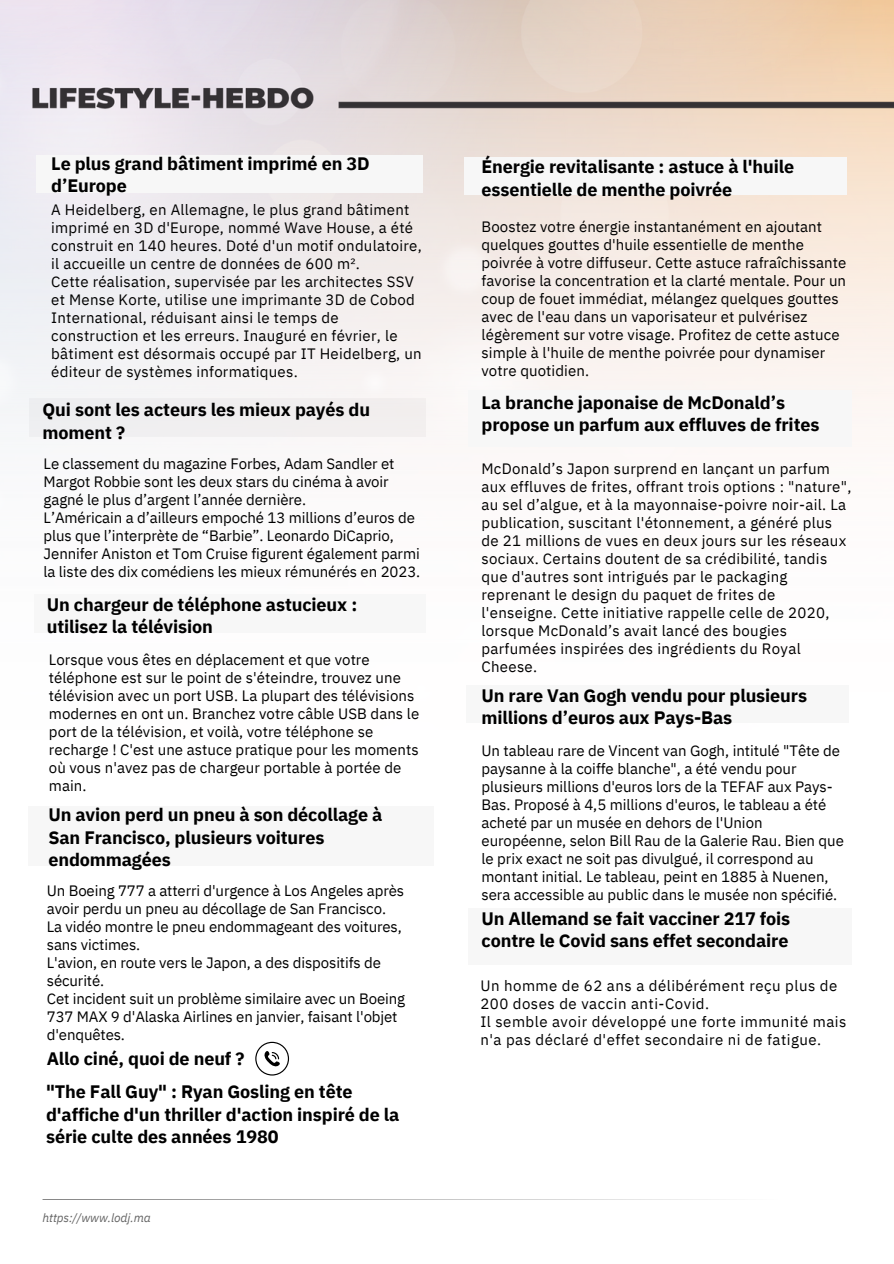
<style>
.page{position:relative;width:894px;height:1264px;background:#fff}
.page>*{position:absolute;margin:0;border:0;box-sizing:border-box;transform-origin:0 0}
.t1{font:700 18px/22.5px "IBM Plex Sans";letter-spacing:-.005em;color:#000}
.t2{font:15px/18px "IBM Plex Sans";letter-spacing:.005em;color:#000}
.t3{font:15px/18px "IBM Plex Sans";letter-spacing:.035em;color:#000}
.t4{font:italic 12px "IBM Plex Sans";letter-spacing:-.005em;color:#646464}
</style>
<div class="page">
<img style="left:0;top:0;width:893px;height:1200px">
<div style="left:34px;top:594px;width:391px;height:38px;background:#f7f7f7"></div>
<div style="left:29px;top:806px;width:405px;height:59px;background:#f7f7f7"></div>
<svg style="left:43px;top:1199px;width:807px;height:1px"></svg>
<svg style="left:36px;top:146px;width:814px;height:1px"></svg>
<div style="left:37px;top:155px;width:385px;height:38px;background:#f7f7f7"></div>
<div style="left:464px;top:157px;width:383px;height:37px;background:#f7f7f7"></div>
<div style="left:468px;top:391px;width:382px;height:56px;background:#f7f7f7"></div>
<div style="left:465px;top:685px;width:383px;height:37px;background:#f7f7f7"></div>
<div style="left:468px;top:908px;width:382px;height:56px;background:#f7f7f7"></div>
<svg style="left:255px;top:1041px;width:34px;height:34px"></svg>
<p class="t1" style="left:51px;top:152px;width:320px">Le plus grand bâtiment imprimé en 3D d’Europe</p>
<p class="t2" style="left:51px;top:200px;width:372px">A Heidelberg, en Allemagne, le plus grand bâtiment imprimé en 3D d'Europe, nommé Wave House, a été construit en 140 heures. Doté d'un motif ondulatoire, il accueille un centre de données de 600 m².<br>Cette réalisation, supervisée par les architectes SSV et Mense Korte, utilise une imprimante 3D de Cobod International, réduisant ainsi le temps de construction et les erreurs. Inauguré en février, le bâtiment est désormais occupé par IT Heidelberg, un éditeur de systèmes informatiques.</p>
<p class="t1" style="left:43px;top:398px;width:329px">Qui sont les acteurs les mieux payés du moment ?</p>
<p class="t2" style="left:44px;top:454px;width:378px">Le classement du magazine Forbes, Adam Sandler et Margot Robbie sont les deux stars du cinéma à avoir gagné le plus d’argent l’année dernière.<br>L’Américain a d’ailleurs empoché 13 millions d’euros de plus que l’interprète de “Barbie”. Leonardo DiCaprio, Jennifer Aniston et Tom Cruise figurent également parmi la liste des dix comédiens les mieux rémunérés en 2023.</p>
<p class="t1" style="left:47px;top:592px;width:312px">Un chargeur de téléphone astucieux : utilisez la télévision</p>
<p class="t2" style="left:49px;top:650px;width:372px">Lorsque vous êtes en déplacement et que votre téléphone est sur le point de s'éteindre, trouvez une télévision avec un port USB. La plupart des télévisions modernes en ont un. Branchez votre câble USB dans le port de la télévision, et voilà, votre téléphone se recharge ! C'est une astuce pratique pour les moments où vous n'avez pas de chargeur portable à portée de main.</p>
<p class="t1" style="left:48px;top:803px;width:335px">Un avion perd un pneu à son décollage à<br>San Francisco, plusieurs voitures endommagées</p>
<p class="t2" style="left:47px;top:881px;width:360px">Un Boeing 777 a atterri d'urgence à Los Angeles après avoir perdu un pneu au décollage de San Francisco.<br>La vidéo montre le pneu endommageant des voitures, sans victimes.<br>L'avion, en route vers le Japon, a des dispositifs de sécurité.<br>Cet incident suit un problème similaire avec un Boeing 737 MAX 9 d'Alaska Airlines en janvier, faisant l'objet d'enquêtes.</p>
<p class="t1" style="left:46px;top:1041px;width:308px;line-height:33.6px">Allo ciné, quoi de neuf ?<br>"The Fall Guy" : Ryan Gosling en tête</p>
<p class="t1" style="left:46px;top:1102px;width:355px">d'affiche d'un thriller d'action inspiré de la série culte des années 1980</p>
<p class="t4" style="left:43px;top:1209px;width:110px">https://www.lodj.ma</p>
<p class="t1" style="left:481px;top:155px;width:314px">Énergie revitalisante : astuce à l'huile essentielle de menthe poivrée</p>
<p class="t2" style="left:481px;top:217px;width:366px">Boostez votre énergie instantanément en ajoutant quelques gouttes d'huile essentielle de menthe poivrée à votre diffuseur. Cette astuce rafraîchissante favorise la concentration et la clarté mentale. Pour un coup de fouet immédiat, mélangez quelques gouttes avec de l'eau dans un vaporisateur et pulvérisez légèrement sur votre visage. Profitez de cette astuce simple à l'huile de menthe poivrée pour dynamiser votre quotidien.</p>
<p class="t1" style="left:481px;top:390px;width:339px">La branche japonaise de McDonald’s propose un parfum aux effluves de frites</p>
<p class="t2" style="left:481px;top:459px;width:371px">McDonald’s Japon surprend en lançant un parfum aux effluves de frites, offrant trois options : "nature", au sel d’algue, et à la mayonnaise-poivre noir-ail. La publication, suscitant l'étonnement, a généré plus de 21 millions de vues en deux jours sur les réseaux sociaux. Certains doutent de sa crédibilité, tandis que d'autres sont intrigués par le packaging reprenant le design du paquet de frites de l'enseigne. Cette initiative rappelle celle de 2020, lorsque McDonald’s avait lancé des bougies parfumées inspirées des ingrédients du Royal Cheese.</p>
<p class="t1" style="left:481px;top:683px;width:327px">Un rare Van Gogh vendu pour plusieurs millions d’euros aux Pays-Bas</p>
<p class="t2" style="left:481px;top:741px;width:364px">Un tableau rare de Vincent van Gogh, intitulé "Tête de paysanne à la coiffe blanche", a été vendu pour plusieurs millions d'euros lors de la TEFAF aux Pays-Bas. Proposé à 4,5 millions d'euros, le tableau a été acheté par un musée en dehors de l'Union européenne, selon Bill Rau de la Galerie Rau. Bien que le prix exact ne soit pas divulgué, il correspond au montant initial. Le tableau, peint en 1885 à Nuenen, sera accessible au public dans le musée non spécifié.</p>
<p class="t1" style="left:481px;top:906px;width:310px">Un Allemand se fait vacciner 217 fois contre le Covid sans effet secondaire</p>
<p class="t3" style="left:480px;top:976px;width:367px">Un homme de 62 ans a délibérément reçu plus de 200 doses de vaccin anti-Covid.<br>Il semble avoir développé une forte immunité mais n'a pas déclaré d'effet secondaire ni de fatigue.</p>
</div>
